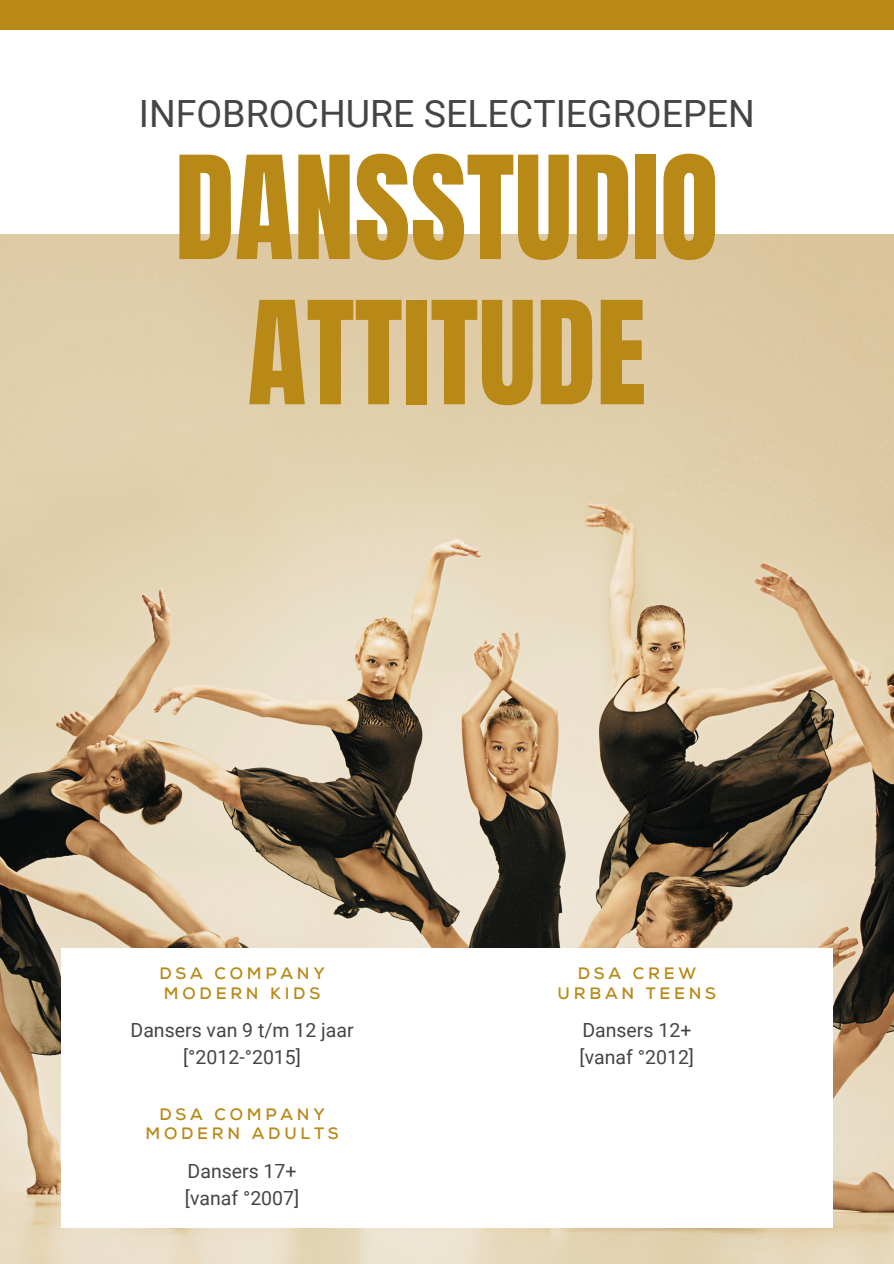
<style>
.page{position:relative;width:894px;height:1264px;background:#fff}
.page>*{position:absolute;margin:0;border:0;box-sizing:border-box;transform-origin:0 0}
.t1{font:121.5px/145.2px "Anton";color:#b88917;text-align:center}
.t2{font:37.5px "Roboto";color:#444645}
.t3{font:19.5px/27px "Roboto";color:#444645}
.t4{font:700 16.5px/19.2px "Nexa";letter-spacing:.225em;color:#b88917;text-align:center}
</style>
<div class="page">
<img style="left:0;top:235px;width:893px;height:1028px">
<div style="left:0;top:0;width:893px;height:29px;background:#b88917"></div>
<div style="left:61px;top:948px;width:771px;height:279px;background:#fff"></div>
<h2 class="t2" style="left:139px;top:92px;width:617px">INFOBROCHURE SELECTIEGROEPEN</h2>
<h1 class="t1" style="left:175px;top:137px;width:545px">DANSSTUDIO<br>ATTITUDE</h1>
<p class="t4" style="left:159px;top:964px;width:167px;text-align:left">DSA COMPANY<br>MODERN KIDS</p>
<h3 class="t3" style="left:130px;top:1016px;width:224px;text-align:center">Dansers van 9 t/m 12 jaar [°2012-°2015]</h3>
<p class="t4" style="left:145px;top:1105px;width:194px">DSA COMPANY<br>MODERN ADULTS</p>
<h3 class="t3" style="left:185px;top:1157px;width:116px">Dansers 17+ [vanaf °2007]</h3>
<p class="t4" style="left:557px;top:964px;width:160px">DSA CREW<br>URBAN TEENS</p>
<h3 class="t3" style="left:579px;top:1016px;width:116px">Dansers 12+ [vanaf °2012]</h3>
</div>
